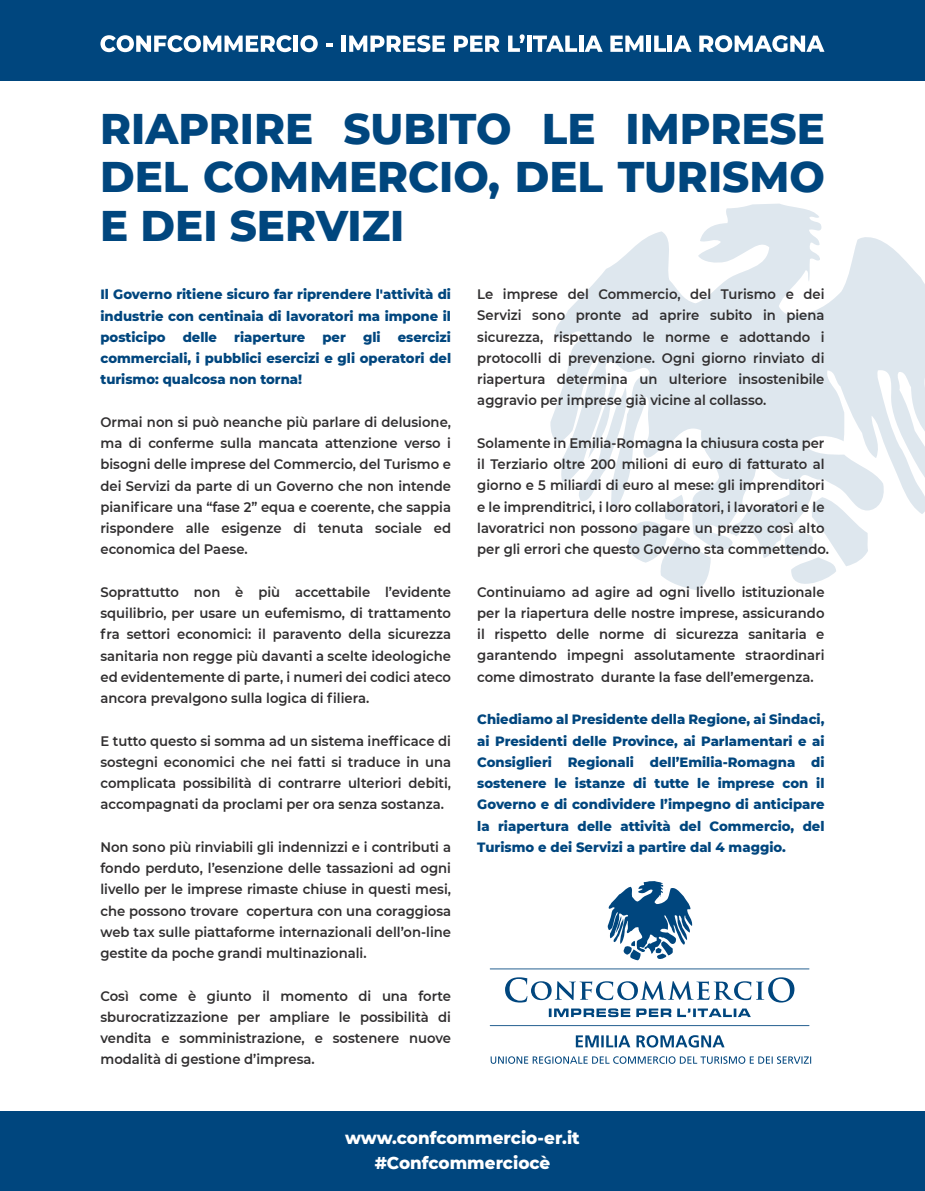
<style>
.page{position:relative;width:925px;height:1191px;background:#fff}
.page>*{position:absolute;margin:0;border:0;box-sizing:border-box;transform-origin:0 0}
.t1{font:800 43.75px/48.8px "Montserrat";color:#00467e;text-align:justify;scale:.96 1}
.t2{font:800 17.5px/25px "Montserrat";color:#fff;text-align:center;scale:.96 1}
.t3{font:600 13.75px/21.2px "Montserrat";color:#312f30;text-align:justify;scale:.96 1}
.t4{font:800 13.75px/21.2px "Montserrat";color:#00467e;text-align:justify;scale:.96 1}
</style>
<div class="page">
<svg style="left:791px;top:561px;width:67px;height:23px"></svg>
<svg style="left:642px;top:561px;width:69px;height:29px"></svg>
<svg style="left:550px;top:203px;width:375px;height:358px;fill:#dee7ee"></svg>
<div style="left:0;top:1111px;width:925px;height:80px;background:#00467e"></div>
<div style="left:0;top:0;width:925px;height:80px;background:#00467e"></div>
<svg style="left:490px;top:881px;width:321px;height:182px"></svg>
<svg style="left:100px;top:35px;width:192px;height:17px"></svg>
<hr style="left:294px;top:36px;width:4px;height:16px;background:#fff">
<svg style="left:300px;top:35px;width:18px;height:17px"></svg>
<svg style="left:326px;top:44px;width:6px;height:3px"></svg>
<hr style="left:342px;top:36px;width:4px;height:16px;background:#fff">
<svg style="left:349px;top:35px;width:96px;height:17px"></svg>
<svg style="left:454px;top:36px;width:45px;height:16px"></svg>
<svg style="left:508px;top:34px;width:17px;height:18px"></svg>
<hr style="left:527px;top:36px;width:4px;height:16px;background:#fff">
<svg style="left:533px;top:36px;width:44px;height:16px"></svg>
<hr style="left:579px;top:36px;width:4px;height:16px;background:#fff">
<svg style="left:584px;top:36px;width:19px;height:16px"></svg>
<svg style="left:610px;top:36px;width:33px;height:16px"></svg>
<div style="left:646px;top:36px;width:5px;height:16px;background:#fff"></div>
<svg style="left:654px;top:36px;width:12px;height:16px"></svg>
<hr style="left:668px;top:36px;width:4px;height:16px;background:#fff">
<svg style="left:673px;top:36px;width:18px;height:16px"></svg>
<svg style="left:699px;top:35px;width:125px;height:17px"></svg>
<h1 class="t1" style="left:100px;top:101px;width:756px">RIAPRIRE SUBITO LE IMPRESE DEL COMMERCIO, DEL TURISMO E DEI SERVIZI</h1>
<p class="t4" style="left:100px;top:283px;width:367px">Il Governo ritiene sicuro far riprendere l'attività di industrie con centinaia di lavoratori ma impone il posticipo delle riaperture per gli esercizi commerciali, i pubblici esercizi e gli operatori del turismo: qualcosa non torna!</p>
<p class="t3" style="left:100px;top:411px;width:367px">Ormai non si può neanche più parlare di delusione, ma di conferme sulla mancata attenzione verso i bisogni delle imprese del Commercio, del Turismo e dei Servizi da parte di un Governo che non intende pianificare una “fase 2” equa e coerente, che sappia rispondere alle esigenze di tenuta sociale ed economica del Paese.</p>
<p class="t3" style="left:100px;top:581px;width:367px">Soprattutto non è più accettabile l’evidente squilibrio, per usare un eufemismo, di trattamento fra settori economici: il paravento della sicurezza sanitaria non regge più davanti a scelte ideologiche ed evidentemente di parte, i numeri dei codici ateco ancora prevalgono sulla logica di filiera.</p>
<p class="t3" style="left:100px;top:729px;width:367px">E tutto questo si somma ad un sistema inefficace di sostegni economici che nei fatti si traduce in una complicata possibilità di contrarre ulteriori debiti, accompagnati da proclami per ora senza sostanza.</p>
<p class="t3" style="left:100px;top:835px;width:367px">Non sono più rinviabili gli indennizzi e i contributi a fondo perduto, l’esenzione delle tassazioni ad ogni livello per le imprese rimaste chiuse in questi mesi, che possono trovare copertura con una coraggiosa web tax sulle piattaforme internazionali dell’on-line gestite da poche grandi multinazionali.</p>
<p class="t3" style="left:100px;top:984px;width:367px">Così come è giunto il momento di una forte sburocratizzazione per ampliare le possibilità di vendita e somministrazione, e sostenere nuove modalità di gestione d’impresa.</p>
<p class="t3" style="left:477px;top:283px;width:363px">Le imprese del Commercio, del Turismo e dei Servizi sono pronte ad aprire subito in piena sicurezza, rispettando le norme e adottando i protocolli di prevenzione. Ogni giorno rinviato di riapertura determina un ulteriore insostenibile aggravio per imprese già vicine al collasso.</p>
<p class="t3" style="left:477px;top:432px;width:368px;text-align:left">Solamente in Emilia-Romagna la chiusura costa per il Terziario oltre 200 milioni di euro di fatturato al giorno e 5 miliardi di euro al mese: gli imprenditori e le imprenditrici, i loro collaboratori, i lavoratori e le lavoratrici non possono pagare un prezzo così alto per gli errori che questo Governo sta commettendo.</p>
<p class="t3" style="left:477px;top:580px;width:363px">Continuiamo ad agire ad ogni livello istituzionale per la riapertura delle nostre imprese, assicurando il rispetto delle norme di sicurezza sanitaria e garantendo impegni assolutamente straordinari come dimostrato durante la fase dell’emergenza.</p>
<p class="t4" style="left:477px;top:708px;width:363px">Chiediamo al Presidente della Regione, ai Sindaci, ai Presidenti delle Province, ai Parlamentari e ai Consiglieri Regionali dell’Emilia-Romagna di sostenere le istanze di tutte le imprese con il Governo e di condividere l’impegno di anticipare la riapertura delle attività del Commercio, del Turismo e dei Servizi a partire dal 4 maggio.</p>
<p class="t2" style="left:345px;top:1124px;width:246px">www.confcommercio-er.it #Confcommerciocè</p>
</div>
